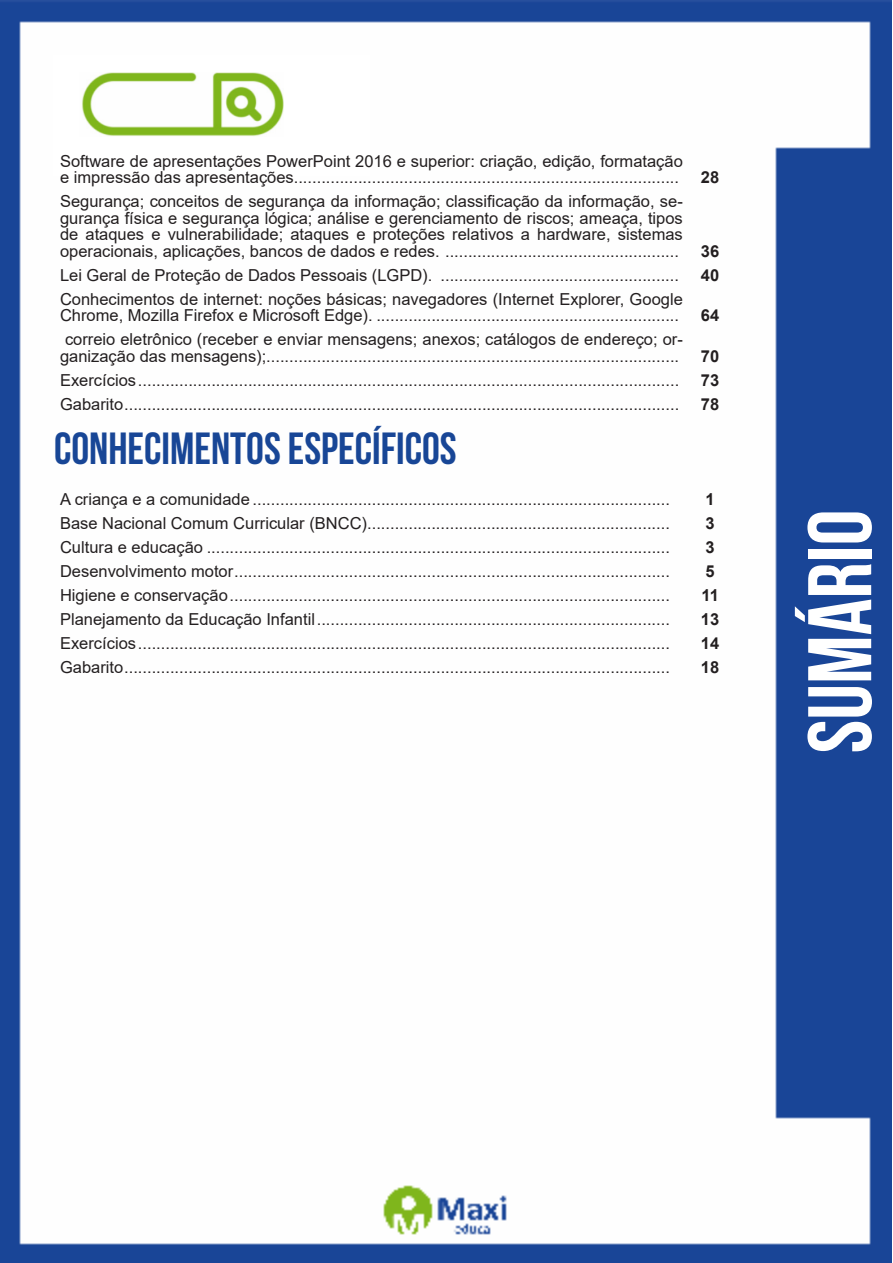
<style>
.page{position:relative;width:893px;height:1263px;background:#fff}
.page>*{position:absolute;margin:0;border:0;box-sizing:border-box;transform-origin:0 0}
.t1{font:700 90px "Bebas Neue";color:#fff}
.t2{font:700 45px "Bebas Neue";color:#184696}
.ALTERNATIVAS{font:16.5px/16.5px "Arial";color:#231f20}
.INDICE{font:700 16.5px "Arial";color:#231f20}
</style>
<div class="page">
<img style="left:0;top:0;width:892px;height:1263px">
<div style="left:53px;top:55px;width:317px;height:121px;background:#fff"></div>
<img style="left:82px;top:72px;width:201px;height:64px">
<p class="ALTERNATIVAS" style="left:60px;top:153px;width:624px">Software de apresentações PowerPoint 2016 e superior: criação, edição, formatação e impressão das apresentações....................................................................................</p>
<p class="ALTERNATIVAS" style="left:60px;top:193px;width:624px;text-align:justify">Segurança; conceitos de segurança da informação; classificação da informação, se&shy;gurança física e segurança lógica; análise e gerenciamento de riscos; ameaça, tipos de ataques e vulnerabilidade; ataques e proteções relativos a hardware, sistemas operacionais, aplicações, bancos de dados e redes. ...................................................</p>
<p class="INDICE" style="left:701px;top:166px;width:20px">28</p>
<p class="INDICE" style="left:701px;top:239px;width:20px">36</p>
<p class="ALTERNATIVAS" style="left:60px;top:267px;width:621px">Lei Geral de Proteção de Dados Pessoais (LGPD). ....................................................</p>
<p class="INDICE" style="left:701px;top:263px;width:20px">40</p>
<p class="ALTERNATIVAS" style="left:60px;top:291px;width:624px">Conhecimentos de internet: noções básicas; navegadores (Internet Explorer, Google<br>Chrome, Mozilla Firefox e Microsoft Edge). ..................................................................</p>
<p class="INDICE" style="left:701px;top:304px;width:20px">64</p>
<p class="ALTERNATIVAS" style="left:60px;top:331px;width:624px;text-align:center">correio eletrônico (receber e enviar mensagens; anexos; catálogos de endereço; or&shy;ganização das mensagens);..........................................................................................</p>
<p class="INDICE" style="left:701px;top:344px;width:20px">70</p>
<p class="ALTERNATIVAS" style="left:60px;top:372px;width:621px">Exercícios......................................................................................................................</p>
<p class="INDICE" style="left:701px;top:368px;width:20px">73</p>
<p class="ALTERNATIVAS" style="left:60px;top:396px;width:621px">Gabarito.........................................................................................................................</p>
<p class="INDICE" style="left:701px;top:392px;width:20px">78</p>
<p class="t2" style="left:54px;top:424px;width:404px">CONHECIMENTOS ESPECÍFICOS</p>
<p class="ALTERNATIVAS" style="left:60px;top:491px;width:611px">A criança e a comunidade ...........................................................................................</p>
<p class="INDICE" style="left:705px;top:488px;width:11px">1</p>
<p class="ALTERNATIVAS" style="left:60px;top:515px;width:611px">Base Nacional Comum Curricular (BNCC)..................................................................</p>
<p class="INDICE" style="left:705px;top:512px;width:11px">3</p>
<p class="ALTERNATIVAS" style="left:60px;top:539px;width:611px">Cultura e educação .....................................................................................................</p>
<p class="INDICE" style="left:705px;top:536px;width:11px">3</p>
<p class="ALTERNATIVAS" style="left:60px;top:563px;width:611px">Desenvolvimento motor...............................................................................................</p>
<p class="INDICE" style="left:705px;top:560px;width:11px">5</p>
<p class="ALTERNATIVAS" style="left:60px;top:587px;width:611px">Higiene e conservação................................................................................................</p>
<p class="INDICE" style="left:701px;top:584px;width:19px">11</p>
<p class="ALTERNATIVAS" style="left:60px;top:611px;width:611px">Planejamento da Educação Infantil.............................................................................</p>
<p class="INDICE" style="left:701px;top:608px;width:20px">13</p>
<p class="ALTERNATIVAS" style="left:60px;top:635px;width:612px">Exercícios....................................................................................................................</p>
<p class="INDICE" style="left:701px;top:632px;width:20px">14</p>
<p class="ALTERNATIVAS" style="left:60px;top:659px;width:612px">Gabarito.......................................................................................................................</p>
<p class="INDICE" style="left:701px;top:656px;width:20px">18</p>
<h1 class="t1" style="left:791px;top:753px;width:245px;rotate:-90deg">SUMÁRIO</h1>
</div>
